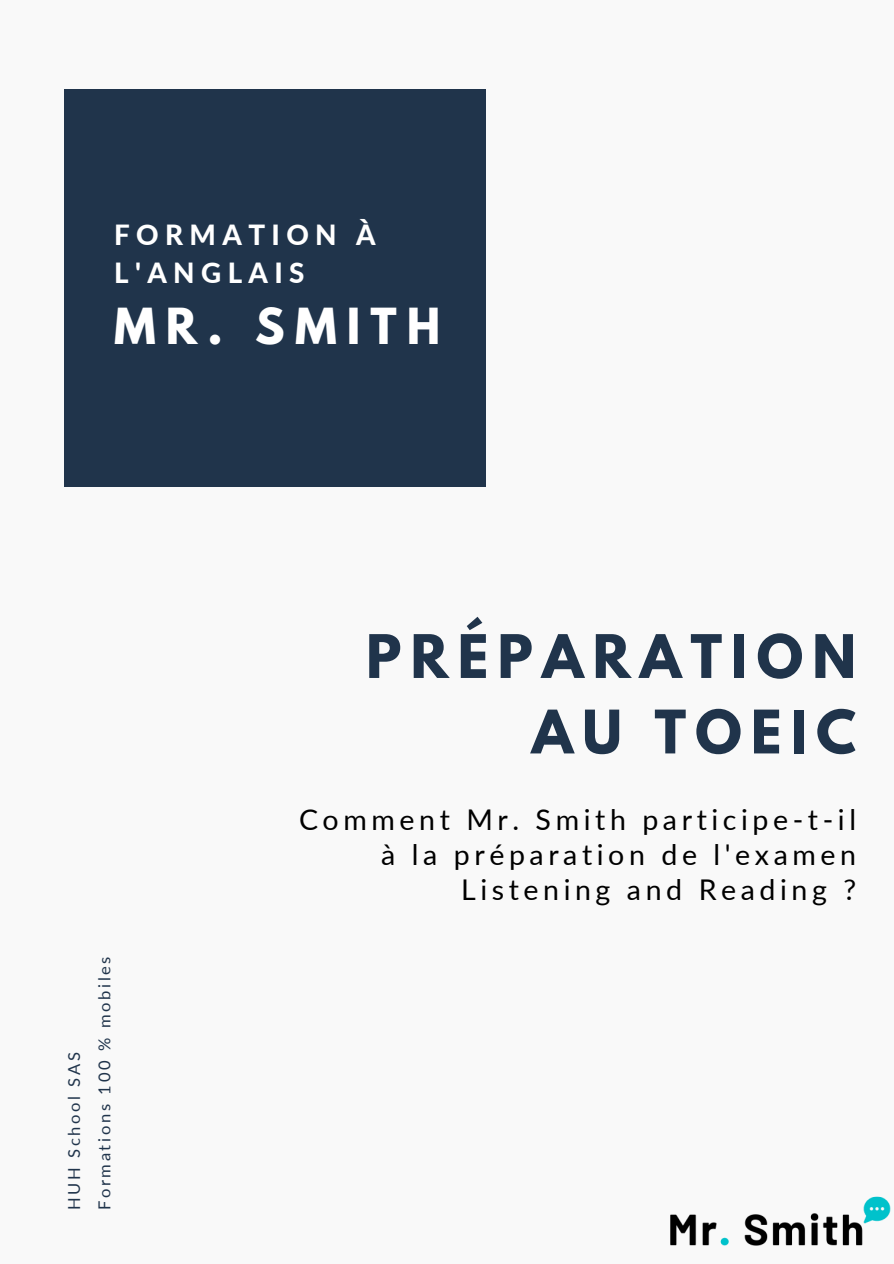
<style>
.page{position:relative;width:894px;height:1264px;background:#fff}
.page>*{position:absolute;margin:0;border:0;box-sizing:border-box;transform-origin:0 0}
.t1{font:700 53.1px/75.4px "League Spartan";letter-spacing:.17em;color:#20344b;text-align:right}
.t2{font:700 44.1px "League Spartan";letter-spacing:.23em;color:#fff}
.t3{font:28.5px/35px "Lato";letter-spacing:.16em;color:#000;text-align:right}
.t4{font:800 27.75px/38.2px "Lato";letter-spacing:.23em;color:#fff}
.t5{font:16.5px "Lato";letter-spacing:.16em;color:#20344b}
</style>
<div class="page">
<div style="left:0;top:0;width:893px;height:1263px;background:#f9f9f9"></div>
<div style="left:64px;top:89px;width:421px;height:398px;background:#20344b"></div>
<img style="left:670px;top:1196px;width:221px;height:50px">
<p class="t4" style="left:114px;top:215px;width:263px">FORMATION À<br>L'ANGLAIS</p>
<p class="t2" style="left:114px;top:305px;width:328px">MR. SMITH</p>
<p class="t5" style="left:64px;top:1210px;width:160px;rotate:-90deg">HUH School SAS</p>
<p class="t5" style="left:94px;top:1210px;width:255px;rotate:-90deg">Formations 100 % mobiles</p>
<p class="t1" style="left:366px;top:625px;width:491px">PRÉPARATION<br>AU TOEIC</p>
<p class="t3" style="left:299px;top:801px;width:558px">Comment Mr. Smith participe-t-il à la préparation de l'examen<br>Listening and Reading ?</p>
</div>
